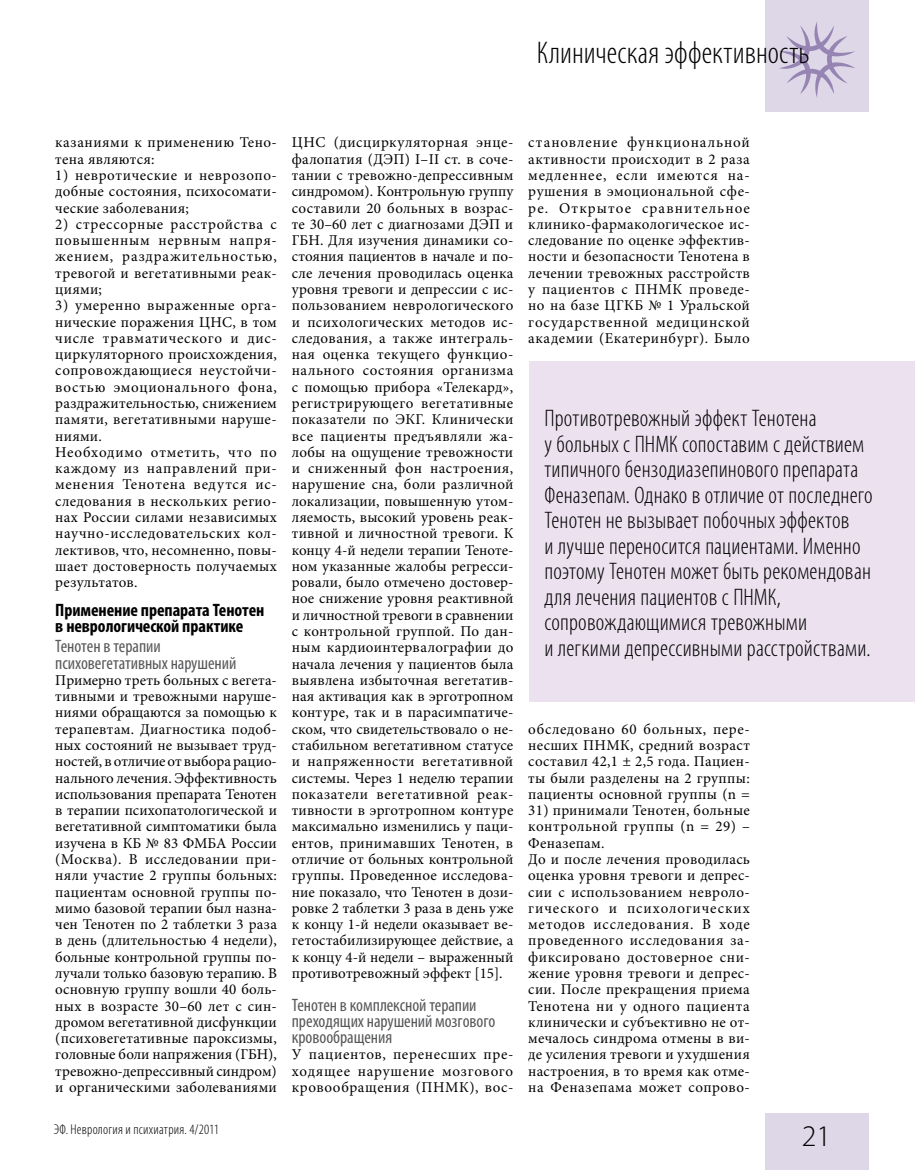
<style>
.page{position:relative;width:915px;height:1170px;background:#fff}
.page>*{position:absolute;margin:0;border:0;box-sizing:border-box;transform-origin:0 0}
.t1{font:300 condensed 31.5px "Myriad Pro";letter-spacing:.01em;color:#000}
.t2{font:300 30px "Myriad Pro";color:#000}
.t3{font:300 condensed 24px/25.5px "Myriad Pro";letter-spacing:.005em;color:#000}
.t4{font:condensed 18px/16.2px "Myriad Pro";letter-spacing:-.005em;color:#58595b}
.t5{font:700 condensed 18px/16.2px "Myriad Pro";letter-spacing:-.005em;color:#000}
.t6{font:15px/16.2px "Minion Pro";letter-spacing:.025em;color:#000;text-align:justify}
.t7{font:300 condensed 14.25px "Myriad Pro";letter-spacing:.015em;color:#000}
</style>
<div class="page">
<div style="left:764px;top:0;width:103px;height:111px;background:#ddd7e8"></div>
<div style="left:764px;top:1113px;width:103px;height:56px;background:#ddd7e8"></div>
<svg style="left:779px;top:22px;width:76px;height:76px"></svg>
<div style="left:529px;top:361px;width:385px;height:341px;background:#ebe1ef"></div>
<h1 class="t1" style="left:536px;top:34px;width:274px">Клиническая эффективность</h1>
<p class="t6" style="left:55px;top:135px;width:223px">казаниями к применению Тено&shy;тена являются:</p>
<p class="t6" style="left:55px;top:167px;width:223px">1) невротические и неврозопо&shy;добные состояния, психосомати&shy;ческие заболевания;</p>
<p class="t6" style="left:55px;top:216px;width:223px">2) стрессорные расстройства с повышенным нервным напря&shy;жением, раздражительностью, тревогой и вегетативными реак&shy;циями;</p>
<p class="t6" style="left:55px;top:297px;width:223px;text-align:left">3) умеренно выраженные орга&shy;нические поражения ЦНС, в том числе травматического и дис&shy;циркуляторного происхождения, сопровождающиеся неустойчи&shy;востью эмоционального фона, раздражительностью, снижением памяти, вегетативными наруше&shy;ниями.<br>Необходимо отметить, что по каждому из направлений при&shy;менения Тенотена ведутся ис&shy;следования в нескольких регио&shy;нах России силами независимых научно-исследовательских кол&shy;лективов, что, несомненно, повы&shy;шает достоверность получаемых результатов.</p>
<p class="t5" style="left:55px;top:601px;width:210px">Применение препарата Тенотен в неврологической практике</p>
<p class="t4" style="left:55px;top:638px;width:182px">Тенотен в терапии психовегетативных нарушений</p>
<p class="t6" style="left:55px;top:672px;width:223px">Примерно треть больных с вегета&shy;тивными и тревожными наруше&shy;ниями обращаются за помощью к терапевтам. Диагностика подоб&shy;ных состояний не вызывает труд&shy;ностей, в отличие от выбора рацио&shy;нального лечения. Эффективность использования препарата Тенотен в терапии психопатологической и вегетативной симптоматики была изучена в КБ № 83 ФМБА России (Москва). В исследовании при&shy;няли участие 2 группы больных: пациентам основной группы по&shy;мимо базовой терапии был назна&shy;чен Тенотен по 2 таблетки 3 раза в день (длительностью 4 недели), больные контрольной группы по&shy;лучали только базовую терапию. В основную группу вошли 40 боль&shy;ных в возрасте 30–60 лет с син&shy;дромом вегетативной дисфункции (психовегетативные пароксизмы, головные боли напряжения (ГБН), тревожно-депрессивный синдром) и органическими заболеваниями</p>
<p class="t7" style="left:54px;top:1120px;width:166px">ЭФ. Неврология и психиатрия. 4/2011</p>
<p class="t6" style="left:292px;top:135px;width:223px">ЦНС (дисциркуляторная энце&shy;фалопатия (ДЭП) I–II ст. в соче&shy;тании с тревожно-депрессивным синдромом). Контрольную группу составили 20 больных в возрас&shy;те 30–60 лет с диагнозами ДЭП и ГБН. Для изучения динамики со&shy;стояния пациентов в начале и по&shy;сле лечения проводилась оценка уровня тревоги и депрессии с ис&shy;пользованием неврологического и психологических методов ис&shy;следования, а также интеграль&shy;ная оценка текущего функцио&shy;нального состояния организма с помощью прибора «Телекард», регистрирующего вегетативные показатели по ЭКГ. Клинически все пациенты предъявляли жа&shy;лобы на ощущение тревожности и сниженный фон настроения, нарушение сна, боли различной локализации, повышенную утом&shy;ляемость, высокий уровень реак&shy;тивной и личностной тревоги. К концу 4-й недели терапии Теноте&shy;ном указанные жалобы регресси&shy;ровали, было отмечено достовер&shy;ное снижение уровня реактивной и личностной тревоги в сравнении с контрольной группой. По дан&shy;ным кардиоинтервалографии до начала лечения у пациентов была выявлена избыточная вегетатив&shy;ная активация как в эрготропном контуре, так и в парасимпатиче&shy;ском, что свидетельствовало о не&shy;стабильном вегетативном статусе и напряженности вегетативной системы. Через 1 неделю терапии показатели вегетативной реак&shy;тивности в эрготропном контуре максимально изменились у паци&shy;ентов, принимавших Тенотен, в отличие от больных контрольной группы. Проведенное исследова&shy;ние показало, что Тенотен в дози&shy;ровке 2 таблетки 3 раза в день уже к концу 1-й недели оказывает ве&shy;гетостабилизирующее действие, а к концу 4-й недели – выраженный противотревожный эффект [15].</p>
<p class="t4" style="left:292px;top:996px;width:205px">Тенотен в комплексной терапии преходящих нарушений мозгового кровообращения</p>
<p class="t6" style="left:292px;top:1046px;width:223px">У пациентов, перенесших пре&shy;ходящее нарушение мозгового кровообращения (ПНМК), вос-</p>
<p class="t6" style="left:528px;top:135px;width:223px">становление функциональной активности происходит в 2 раза медленнее, если имеются на&shy;рушения в эмоциональной сфе&shy;ре. Открытое сравнительное клинико-фармакологическое ис&shy;следование по оценке эффектив&shy;ности и безопасности Тенотена в лечении тревожных расстройств у пациентов с ПНМК проведе&shy;но на базе ЦГКБ № 1 Уральской государственной медицинской академии (Екатеринбург). Было</p>
<p class="t3" style="left:544px;top:405px;width:330px">противотревожный эффект Тенотена<br>у больных с ПНМК сопоставим с действием типичного бензодиазепинового препарата Феназепам. Однако в отличие от последнего Тенотен не вызывает побочных эффектов<br>и лучше переносится пациентами. Именно поэтому Тенотен может быть рекомендован для лечения пациентов с ПНМК, сопровождающимися тревожными<br>и легкими депрессивными расстройствами.</p>
<p class="t6" style="left:528px;top:720px;width:223px">обследовано 60 больных, пере&shy;несших ПНМК, средний возраст составил 42,1 ± 2,5 года. Пациен&shy;ты были разделены на 2 группы: пациенты основной группы (n =</p>
<p class="t6" style="left:528px;top:802px;width:223px;text-align:left">31) принимали Тенотен, больные контрольной группы (n = 29) –<br>Феназепам.<br>До и после лечения проводилась оценка уровня тревоги и депрес&shy;сии с использованием невроло&shy;гического и психологических методов исследования. В ходе проведенного исследования за&shy;фиксировано достоверное сни&shy;жение уровня тревоги и депрес&shy;сии. После прекращения приема<br>Тенотена ни у одного пациента клинически и субъективно не от&shy;мечалось синдрома отмены в ви&shy;де усиления тревоги и ухудшения настроения, в то время как отме&shy;на Феназепама может сопрово-</p>
<h2 class="t2" style="left:801px;top:1119px;width:31px">21</h2>
</div>
